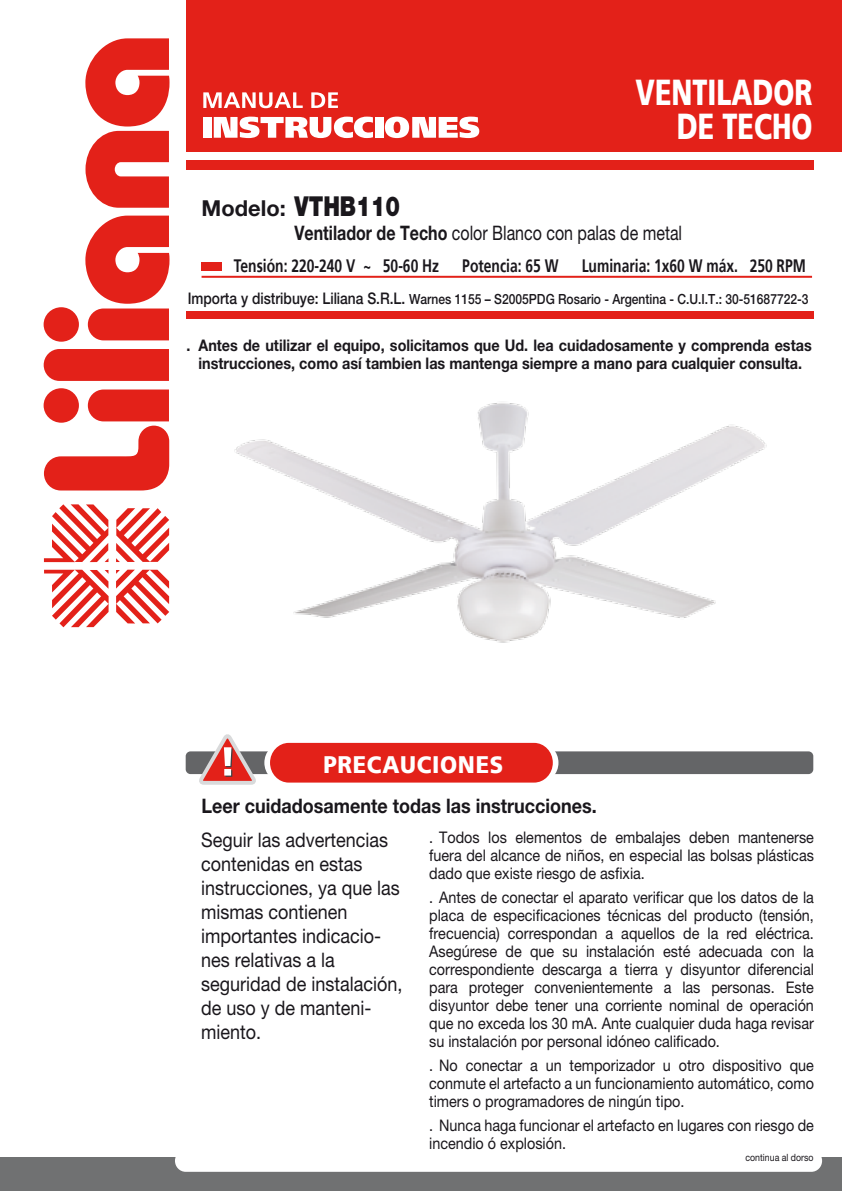
<style>
.page{position:relative;width:842px;height:1191px;background:#fff}
.page>*{position:absolute;margin:0;border:0;box-sizing:border-box;transform-origin:0 0}
.t1{font:900 36px/34px "Frutiger 75";color:#fff;text-align:right;scale:.75 1}
.t2{font:900 24px "Frutiger 75";letter-spacing:.03em;color:#fff;scale:.92 1}
.t3{font:700 22px "Helvetica Neue";color:#1a171c}
.t4{font:20px/24px "Helvetica Neue";color:#1a171c;scale:.9 1}
.t5{font:20px "Helvetica Neue";color:#1a171c;scale:.8 1}
.t6{font:700 20px "Helvetica Neue";color:#1a171c;scale:.9 1}
.t7{font:700 18px "Frutiger 65";color:#1a171c;scale:.77 1}
.t8{font:16px/18px "Helvetica Neue";color:#1a171c;text-align:justify;scale:.9 1}
.t9{font:700 16px/18px "Helvetica Neue";color:#1a171c;text-align:center;scale:.9 1}
.t10{font:500 14px "Helvetica Neue";color:#1a171c;scale:.86 1}
.t11{font:10px "Helvetica Neue";color:#1a171c;scale:.88 1}
.s1{font-weight:900;font-size:27.6px}
.s2{font-weight:700}
.s3{font-size:16px}
</style>
<div class="page">
<hr style="left:202px;top:276px;width:610px;height:2px;background:#e32119">
<div style="left:0;top:1157px;width:842px;height:34px;background:#707172"></div>
<div style="left:175px;top:1149px;width:647px;height:22px;background:#fff;border-radius:11px"></div>
<div style="left:202px;top:262px;width:20px;height:8px;background:#e32119"></div>
<div style="left:186px;top:312px;width:628px;height:7px;background:#e32119"></div>
<div style="left:186px;top:751px;width:627px;height:23px;background:#646567;border-radius:5px"></div>
<div style="left:264px;top:743px;width:294px;height:39px;background:#fff;border-radius:19px"></div>
<div style="left:270px;top:743px;width:283px;height:39px;background:#e32119;border-radius:19px"></div>
<svg style="left:197px;top:734px;width:62px;height:51px"></svg>
<div style="left:186px;top:0;width:656px;height:151px;background:#e32119"></div>
<div style="left:186px;top:161px;width:628px;height:9px;background:#e32119"></div>
<div style="left:203px;top:117px;width:8px;height:21px;background:#fff"></div>
<svg style="left:214px;top:117px;width:159px;height:21px"></svg>
<div style="left:375px;top:117px;width:8px;height:21px;background:#fff"></div>
<svg style="left:385px;top:117px;width:94px;height:21px"></svg>
<svg style="left:203px;top:92px;width:100px;height:16px"></svg>
<svg style="left:311px;top:92px;width:27px;height:16px"></svg>
<svg style="left:44px;top:389px;width:125px;height:101px"></svg>
<div style="left:44px;top:307px;width:35px;height:35px;background:#e32119;border-radius:50%"></div>
<svg style="left:85px;top:216px;width:85px;height:124px"></svg>
<div style="left:44px;top:349px;width:125px;height:32px;background:#e32119"></div>
<svg style="left:85px;top:38px;width:85px;height:170px"></svg>
<svg style="left:44px;top:504px;width:64px;height:58px"></svg>
<svg style="left:116px;top:569px;width:53px;height:54px"></svg>
<svg style="left:44px;top:570px;width:65px;height:57px"></svg>
<svg style="left:116px;top:508px;width:53px;height:54px"></svg>
<img style="left:234px;top:403px;width:533px;height:240px">
<h1 class="t1" style="left:635px;top:75px;width:238px">VENTILADOR<br>DE TECHO</h1>
<h3 class="t3" style="left:202px;top:195px;width:200px">Modelo: <span class="s1">VTHB110</span></h3>
<p class="t5" style="left:295px;top:221px;width:486px"><span class="s2">Ventilador de Techo</span> color Blanco con palas de metal</p>
<p class="t7" style="left:234px;top:255px;width:268px">Tensión: 220-240 V ~ 50-60 Hz</p>
<p class="t7" style="left:462px;top:255px;width:127px">Potencia: 65 W</p>
<p class="t7" style="left:582px;top:255px;width:293px">Luminaria: 1x60 W máx. 250 RPM</p>
<p class="t10" style="left:188px;top:291px;width:723px"><span class="s3">Importa y distribuye: Liliana S.R.L.</span> Warnes 1155 – S2005PDG Rosario - Argentina - C.U.I.T.: 30-51687722-3</p>
<p class="t9" style="left:186px;top:336px;width:696px">. Antes de utilizar el equipo, solicitamos que Ud. lea cuidadosamente y comprenda estas instrucciones, como así tambien las mantenga siempre a mano para cualquier consulta.</p>
<h2 class="t2" style="left:323px;top:750px;width:197px">PRECAUCIONES</h2>
<p class="t6" style="left:202px;top:793px;width:441px">Leer cuidadosamente todas las instrucciones.</p>
<p class="t4" style="left:201px;top:827px;width:225px">Seguir las advertencias contenidas en estas instrucciones, ya que las mismas contienen importantes indicacio&shy;nes relativas a la seguridad de instalación, de uso y de manteni&shy;miento.</p>
<p class="t8" style="left:429px;top:828px;width:429px">. Todos los elementos de embalajes deben mantenerse fuera del alcance de niños, en especial las bolsas plásticas dado que existe riesgo de asfixia.</p>
<p class="t8" style="left:429px;top:888px;width:429px">. Antes de conectar el aparato verificar que los datos de la placa de especificaciones técnicas del producto (tensión, frecuencia) correspondan a aquellos de la red eléctrica.<br>Asegúrese de que su instalación esté adecuada con la correspondiente descarga a tierra y disyuntor diferencial para proteger convenientemente a las personas. Este disyuntor debe tener una corriente nominal de operación que no exceda los 30 mA. Ante cualquier duda haga revisar su instalación por personal idóneo calificado.</p>
<p class="t8" style="left:429px;top:1056px;width:429px">. No conectar a un temporizador u otro dispositivo que conmute el artefacto a un funcionamiento automático, como timers o programadores de ningún tipo.</p>
<p class="t8" style="left:429px;top:1116px;width:429px">. Nunca haga funcionar el artefacto en lugares con riesgo de incendio ó explosión.</p>
<p class="t11" style="left:745px;top:1151px;width:79px">continua al dorso</p>
</div>
